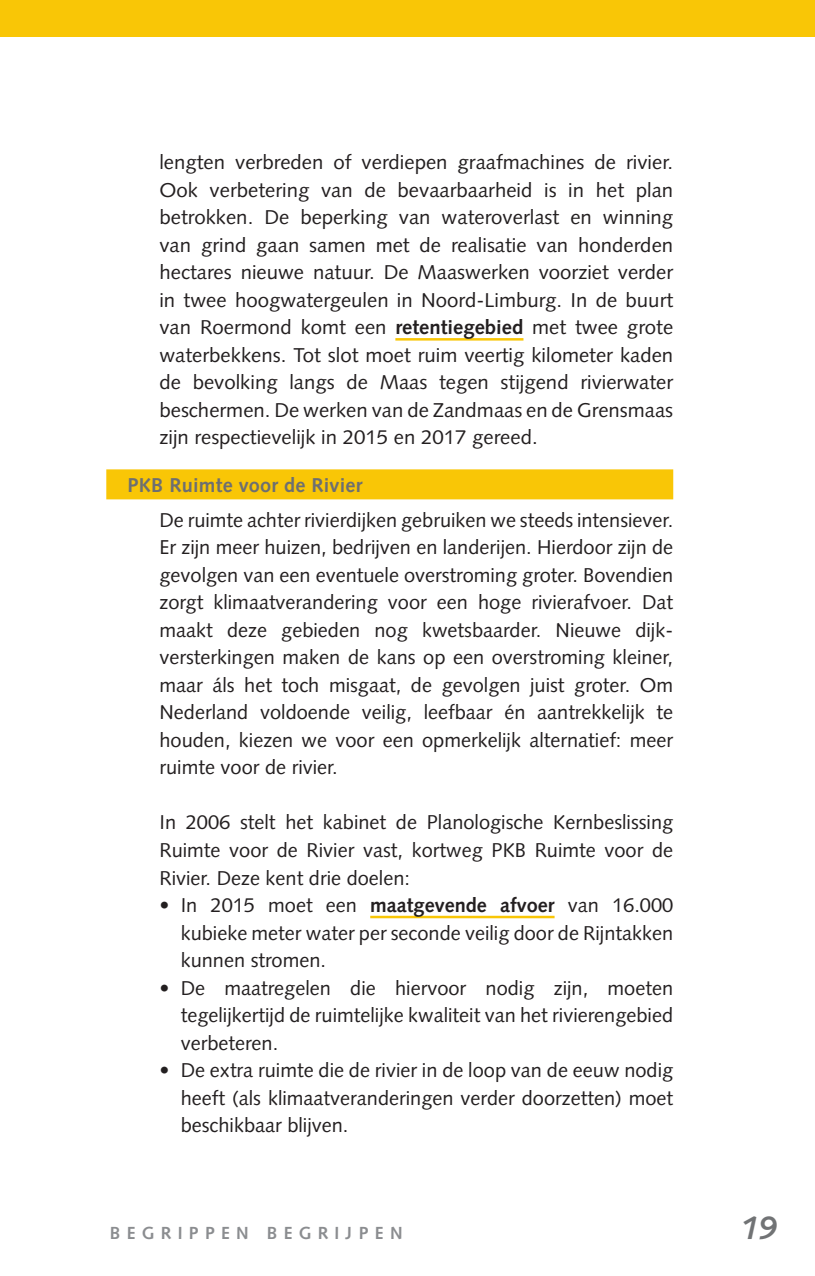
<style>
.page{position:relative;width:815px;height:1276px;background:#fff}
.page>*{position:absolute;margin:0;border:0;box-sizing:border-box;transform-origin:0 0}
.t1{font:italic 700 32.5px "Syntax";color:#717375}
.t2{font:20px/27.5px "Syntax";color:#231f20;text-align:justify}
.t3{font:700 20px "Syntax";letter-spacing:.01em;color:#6d6f71}
.t4{font:700 17.5px "Syntax";letter-spacing:.36em;color:#8b8d90}
.s1{font-weight:700}
</style>
<div class="page">
<hr style="left:395px;top:338px;width:128px;height:2px;background:#f9c606">
<div style="left:106px;top:469px;width:567px;height:30px;background:#f9c606"></div>
<hr style="left:370px;top:915px;width:185px;height:3px;background:#f9c606">
<div style="left:0;top:0;width:815px;height:37px;background:#f9c606"></div>
<p class="t2" style="left:159px;top:149px;width:515px">lengten verbreden of verdiepen graafmachines de rivier.<br>Ook verbetering van de bevaarbaarheid is in het plan betrokken. De beperking van wateroverlast en winning van grind gaan samen met de realisatie van honderden hectares nieuwe natuur. De Maaswerken voorziet verder in twee hoogwatergeulen in Noord-Limburg. In de buurt van Roermond komt een <span class="s1">retentiegebied</span> met twee grote waterbekkens. Tot slot moet ruim veertig kilometer kaden de bevolking langs de Maas tegen stijgend rivierwater beschermen. De werken van de Zandmaas en de Grensmaas zijn respectievelijk in 2015 en 2017 gereed.</p>
<p class="t3" style="left:128px;top:473px;width:237px">PKB Ruimte voor de Rivier</p>
<p class="t2" style="left:159px;top:506px;width:515px;text-align:left">De ruimte achter rivierdijken gebruiken we steeds intensiever.<br>Er zijn meer huizen, bedrijven en landerijen. Hierdoor zijn de gevolgen van een eventuele overstroming groter. Bovendien zorgt klimaatverandering voor een hoge rivierafvoer. Dat maakt deze gebieden nog kwetsbaarder. Nieuwe dijk&shy;versterkingen maken de kans op een overstroming kleiner, maar áls het toch misgaat, de gevolgen juist groter. Om Nederland voldoende veilig, leefbaar én aantrekkelijk te houden, kiezen we voor een opmerkelijk alternatief: meer ruimte voor de rivier.</p>
<p class="t2" style="left:159px;top:809px;width:515px">In 2006 stelt het kabinet de Planologische Kernbeslissing Ruimte voor de Rivier vast, kortweg PKB Ruimte voor de Rivier. Deze kent drie doelen:</p>
<p class="t2" style="left:181px;top:891px;width:494px;text-indent:-21px">• In 2015 moet een <span class="s1">maatgevende afvoer</span> van 16.000 kubieke meter water per seconde veilig door de Rijntakken kunnen stromen.</p>
<p class="t2" style="left:181px;top:974px;width:494px;text-indent:-21px">• De maatregelen die hiervoor nodig zijn, moeten tegelijkertijd de ruimtelijke kwaliteit van het rivierengebied verbeteren.</p>
<p class="t2" style="left:181px;top:1056px;width:494px;text-indent:-21px">• De extra ruimte die de rivier in de loop van de eeuw nodig heeft (als klimaatveranderingen verder doorzetten) moet beschikbaar blijven.</p>
<p class="t4" style="left:110px;top:1223px;width:291px">b egripp en b egrijp en</p>
<h1 class="t1" style="left:742px;top:1208px;width:38px">19</h1>
</div>
